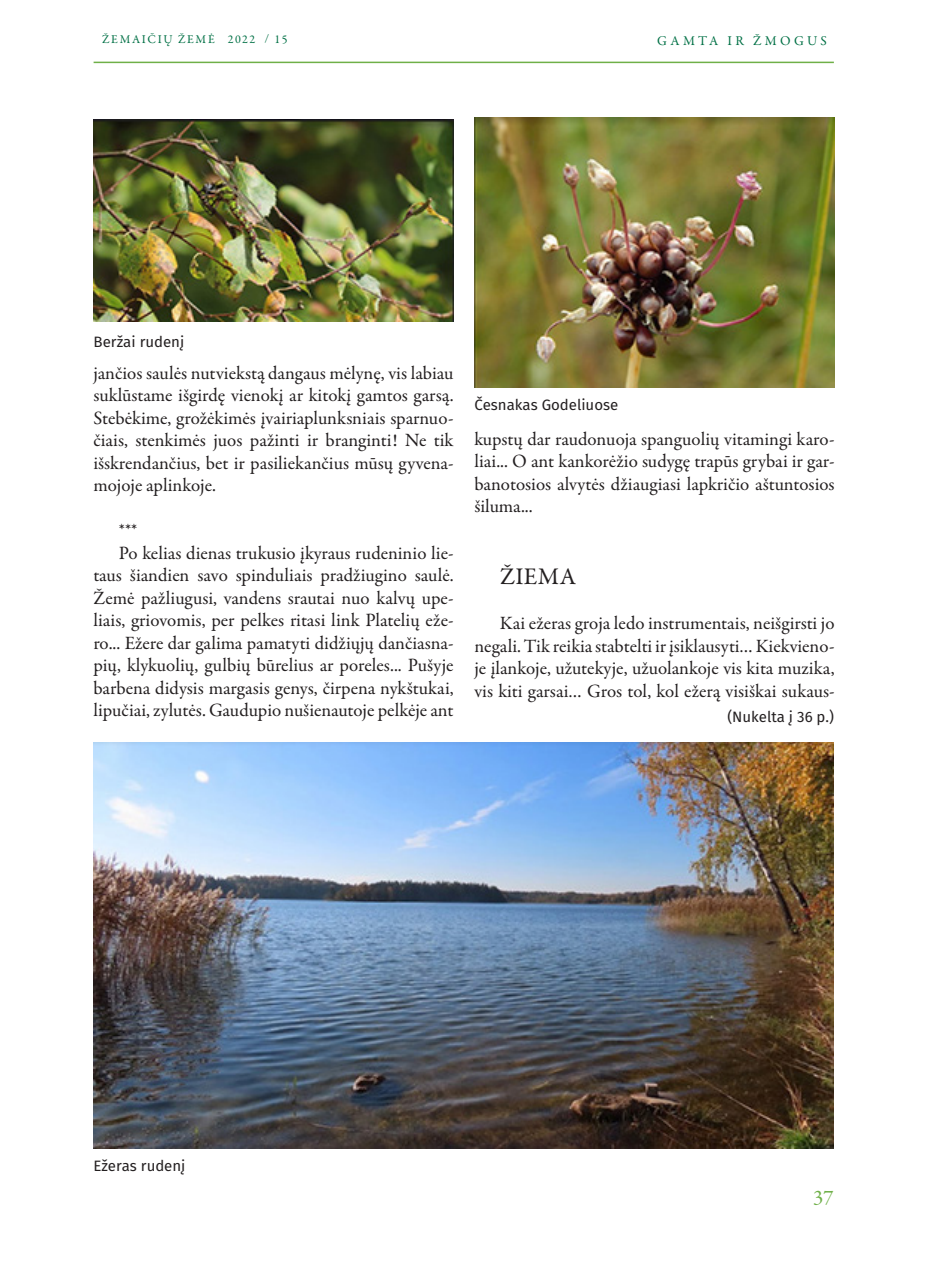
<style>
.page{position:relative;width:936px;height:1276px;background:#fff}
.page>*{position:absolute;margin:0;border:0;box-sizing:border-box;transform-origin:0 0}
.tekstas{font:24px "Garamond Premr Pro";letter-spacing:.02em;color:#231f20}
.t1{font:21px "Garamond Premr Pro";color:#6fb048}
.tekstas-2{font:18.9px/22.5px "Garamond Premr Pro";color:#231f20;text-align:justify}
.parašas{font:15px "Fira Sans";color:#231f20}
.nukelta{font:15px "Fira Sans";color:#231f20}
.t2{font:13.5px "Garamond Premr Pro";letter-spacing:.245em;color:#017045}
.t3{font:12px "Garamond Premr Pro";letter-spacing:.14em;color:#017045}
</style>
<div class="page">
<hr style="left:94px;top:62px;width:739px;height:1px;background:#6fb048">
<img style="left:93px;top:742px;width:740px;height:406px">
<img style="left:94px;top:119px;width:359px;height:202px">
<img style="left:474px;top:117px;width:360px;height:270px">
<p class="t3" style="left:102px;top:32px;width:155px">ŽEMAIČIŲ ŽEMĖ 2022</p>
<p class="t2" style="left:657px;top:33px;width:171px">GAMTA IR ŽMOGUS</p>
<p class="t3" style="left:264px;top:32px;width:25px">/ 15</p>
<p class="parašas" style="left:94px;top:331px;width:92px">Beržai rudenį</p>
<p class="tekstas-2" style="left:93px;top:362px;width:362px">jančios saulės nutviekstą dangaus mėlynę, vis labiau suklūstame išgirdę vienokį ar kitokį gamtos garsą.<br>Stebėkime, grožėkimės įvairiaplunksniais sparnuo&shy;čiais, stenkimės juos pažinti ir branginti! Ne tik išskrendančius, bet ir pasiliekančius mūsų gyvena&shy;mojoje aplinkoje.</p>
<p class="tekstas-2" style="left:119px;top:520px;width:20px">***</p>
<p class="tekstas-2" style="left:93px;top:542px;width:362px;text-indent:26px">Po kelias dienas trukusio įkyraus rudeninio lie&shy;taus šiandien savo spinduliais pradžiugino saulė.<br>Žemė pažliugusi, vandens srautai nuo kalvų upe&shy;liais, griovomis, per pelkes ritasi link Platelių eže&shy;ro... Ežere dar galima pamatyti didžiųjų dančiasna&shy;pių, klykuolių, gulbių būrelius ar poreles... Pušyje barbena didysis margasis genys, čirpena nykštukai, lipučiai, zylutės. Gaudupio nušienautoje pelkėje ant</p>
<p class="parašas" style="left:474px;top:394px;width:145px">Česnakas Godeliuose</p>
<p class="tekstas-2" style="left:474px;top:428px;width:362px">kupstų dar raudonuoja spanguolių vitamingi karo&shy;liai... O ant kankorėžio sudygę trapūs grybai ir gar&shy;banotosios alvytės džiaugiasi lapkričio aštuntosios šiluma...</p>
<p class="tekstas" style="left:500px;top:562px;width:78px">ŽIEMA</p>
<p class="tekstas-2" style="left:474px;top:612px;width:362px;text-indent:26px">Kai ežeras groja ledo instrumentais, neišgirsti jo negali. Tik reikia stabtelti ir įsiklausyti… Kiekvieno&shy;je įlankoje, užutekyje, užuolankoje vis kita muzika, vis kiti garsai… Gros tol, kol ežerą visiškai sukaus-</p>
<p class="nukelta" style="left:727px;top:706px;width:108px">(Nukelta į 36 p.)</p>
<p class="parašas" style="left:93px;top:1155px;width:94px">Ežeras rudenį</p>
<p class="t1" style="left:813px;top:1184px;width:22px">37</p>
</div>
